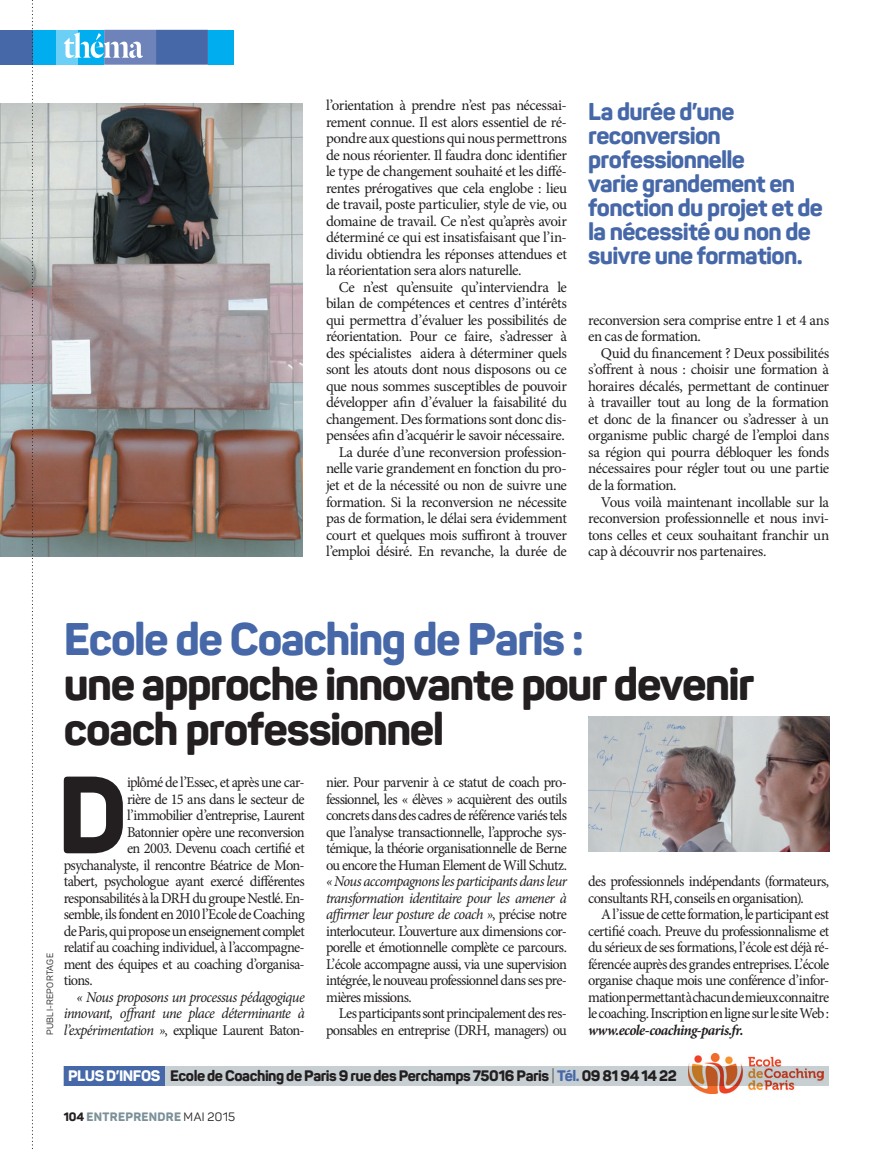
<style>
.page{position:relative;width:893px;height:1149px;background:#fff}
.page>*{position:absolute;margin:0;border:0;box-sizing:border-box;transform-origin:0 0}
.t1{font:800 108px "Panton";color:#231f20;scale:.96 1}
.t2{font:800 45px/45px "Panton";letter-spacing:-.035em;color:#231f20}
.t3{font:800 45px "Panton";letter-spacing:-.035em;color:#4668a8}
.t4{font:800 24px/24px "Panton";letter-spacing:-.03em;color:#4668a8}
.t5{font:15px/16.5px "Minion Pro";letter-spacing:-.04em;color:#231f20;text-align:justify}
.t6{font:15px/16.5px "Minion Pro";letter-spacing:-.04em;color:#231f20;text-align:justify;scale:.96 1}
.t7{font:italic 15px/16.5px "Minion Pro";letter-spacing:-.045em;color:#231f20;text-align:justify;scale:.96 1}
.t8{font:800 15px "Panton";letter-spacing:-.03em;color:#231f20}
.t9{font:italic 700 15px "Minion Pro";letter-spacing:-.04em;color:#231f20;scale:.96 1}
.t10{font:800 12px "Panton";letter-spacing:.025em;color:#7b9098}
.t11{font:9px "Panton";letter-spacing:.03em;color:#231f20}
.s1{font-style:normal}
.s2{font-style:italic}
.s3{color:#fff}
.s4{font-weight:300}
.s5{color:#4668a8}
.s6{color:#231f20}
.s7{font-weight:400;color:#231f20}
</style>
<div class="page">
<div style="left:52px;top:30px;width:26px;height:35px;background:#6bcff6"></div>
<div style="left:208px;top:30px;width:26px;height:35px;background:#00aeef"></div>
<div style="left:30px;top:30px;width:26px;height:35px;background:#00aeef"></div>
<div style="left:0;top:30px;width:32px;height:35px;background:#4668a8"></div>
<svg style="left:64px;top:30px;width:144px;height:35px;background:#6596c8"></svg>
<div style="left:64px;top:1065px;width:765px;height:19px;background:#c7cfd2"></div>
<div style="left:64px;top:1065px;width:101px;height:19px;background:#4668a8"></div>
<img style="left:689px;top:1053px;width:134px;height:40px">
<img style="left:588px;top:716px;width:241px;height:135px">
<img style="left:0;top:103px;width:303px;height:453px">
<svg style="left:32px;top:0;width:1px;height:1149px"></svg>
<p class="t5" style="left:326px;top:97px;width:242px">l’orientation à prendre n’est pas nécessai&shy;rement connue. Il est alors essentiel de ré&shy;pondre aux questions qui nous permettrons de nous réorienter. Il faudra donc identifier le type de changement souhaité et les diffé&shy;rentes prérogatives que cela englobe : lieu de travail, poste particulier, style de vie, ou domaine de travail. Ce n’est qu’après avoir déterminé ce qui est insatisfaisant que l’in&shy;dividu obtiendra les réponses attendues et la réorientation sera alors naturelle.</p>
<p class="t5" style="left:326px;top:279px;width:243px;text-align:right">Ce n’est qu’ensuite qu’interviendra le bilan de compétences et centres d’intérêts qui permettra d’évaluer les possibilités de réorientation. Pour ce faire, s’adresser à des spécialistes aidera à déterminer quels sont les atouts dont nous disposons ou ce que nous sommes susceptibles de pouvoir développer afin d’évaluer la faisabilité du changement. Des formations sont donc dis&shy;pensées afin d’acquérir le savoir nécessaire.<br>La durée d’une reconversion profession&shy;nelle varie grandement en fonction du pro&shy;jet et de la nécessité ou non de suivre une formation. Si la reconversion ne nécessite pas de formation, le délai sera évidemment court et quelques mois suffiront à trouver l’emploi désiré. En revanche, la durée de</p>
<h3 class="t4" style="left:588px;top:99px;width:236px">La durée d’une reconversion professionnelle<br>varie grandement en fonction du projet et de la nécessité ou non de suivre une formation.</h3>
<p class="t5" style="left:588px;top:312px;width:242px">reconversion sera comprise entre 1 et 4 ans en cas de formation.</p>
<p class="t5" style="left:588px;top:345px;width:242px;text-indent:13px">Quid du financement ? Deux possibilités s’offrent à nous : choisir une formation à horaires décalés, permettant de continuer à travailler tout au long de la formation et donc de la financer ou s’adresser à un organisme public chargé de l’emploi dans sa région qui pourra débloquer les fonds nécessaires pour régler tout ou une partie de la formation.</p>
<p class="t5" style="left:588px;top:493px;width:242px;text-indent:13px">Vous voilà maintenant incollable sur la reconversion professionnelle et nous invi&shy;tons celles et ceux souhaitant franchir un cap à découvrir nos partenaires.</p>
<p class="t11" style="left:44px;top:1034px;width:83px;rotate:-90deg">PUBLI-REPORTAGE</p>
<h2 class="t3" style="left:64px;top:610px;width:522px">Ecole de Coaching de Paris :</h2>
<h2 class="t2" style="left:64px;top:661px;width:692px">une approche innovante pour devenir coach professionnel</h2>
<h1 class="t1" style="left:57px;top:746px;width:74px">D</h1>
<p class="t6" style="left:127px;top:774px;width:187px">iplômé de l’Essec, et après une car-</p>
<p class="t6" style="left:127px;top:790px;width:187px">rière de 15 ans dans le secteur de</p>
<p class="t6" style="left:127px;top:807px;width:187px">l’immobilier d’entreprise, Laurent</p>
<p class="t6" style="left:127px;top:823px;width:187px">Batonnier opère une reconversion</p>
<p class="t6" style="left:127px;top:840px;width:187px">en 2003. Devenu coach certifié et</p>
<p class="t6" style="left:64px;top:856px;width:252px">psychanalyste, il rencontre Béatrice de Mon-</p>
<p class="t6" style="left:64px;top:873px;width:252px">tabert, psychologue ayant exercé différentes</p>
<p class="t6" style="left:64px;top:889px;width:252px">responsabilités à la DRH du groupe Nestlé. En-</p>
<p class="t6" style="left:64px;top:906px;width:252px">semble, ils fondent en 2010 l’Ecole de Coaching</p>
<p class="t6" style="left:64px;top:922px;width:253px">de Paris, qui propose un enseignement complet</p>
<p class="t6" style="left:64px;top:939px;width:252px">relatif au coaching individuel, à l’accompagne-</p>
<p class="t6" style="left:64px;top:955px;width:252px">ment des équipes et au coaching d’organisa-</p>
<p class="t6" style="left:64px;top:972px;width:32px">tions.</p>
<p class="t7" style="left:64px;top:988px;width:253px;text-indent:13px">« Nous proposons un processus pédagogique innovant, offrant une place déterminante à l’expérimentation »<span class="s1">, explique Laurent Baton-</span></p>
<p class="t6" style="left:326px;top:774px;width:253px">nier. Pour parvenir à ce statut de coach pro&shy;fessionnel, les « élèves » acquièrent des outils concrets dans des cadres de référence variés tels que l’analyse transactionnelle, l’approche sys&shy;témique, la théorie organisationnelle de Berne ou encore the Human Element de Will Schutz.</p>
<p class="t6" style="left:326px;top:873px;width:253px"><span class="s2">« Nous accompagnons les participants dans leur transformation identitaire pour les amener à affirmer leur posture de coach »</span>, précise notre interlocuteur. L’ouverture aux dimensions cor&shy;porelle et émotionnelle complète ce parcours.<br>L’école accompagne aussi, via une supervision intégrée, le nouveau professionnel dans ses pre&shy;mières missions.</p>
<p class="t6" style="left:326px;top:1005px;width:252px;text-align:right">Les participants sont principalement des res&shy;ponsables en entreprise (DRH, managers) ou</p>
<p class="t6" style="left:588px;top:873px;width:252px">des professionnels indépendants (formateurs, consultants RH, conseils en organisation).</p>
<p class="t6" style="left:588px;top:906px;width:253px;text-indent:13px">A l’issue de cette formation, le participant est certifié coach. Preuve du professionnalisme et du sérieux de ses formations, l’école est déjà ré&shy;férencée auprès des grandes entreprises. L’école organise chaque mois une conférence d’infor&shy;mation permettant à chacun de mieux connaitre le coaching. Inscription en ligne sur le site Web :</p>
<p class="t9" style="left:588px;top:1019px;width:163px">www.ecole-coaching-paris.fr.</p>
<p class="t8" style="left:68px;top:1065px;width:610px"><span class="s3">PLUS D’INFOS</span> Ecole de Coaching de Paris 9 rue des Perchamps 75016 Paris <span class="s4">|</span> <span class="s5">Tél.</span> 09 81 94 14 22</p>
<p class="t10" style="left:64px;top:1109px;width:173px"><span class="s6">104</span> ENTREPRENDRE <span class="s7">MAI 2015</span></p>
</div>
